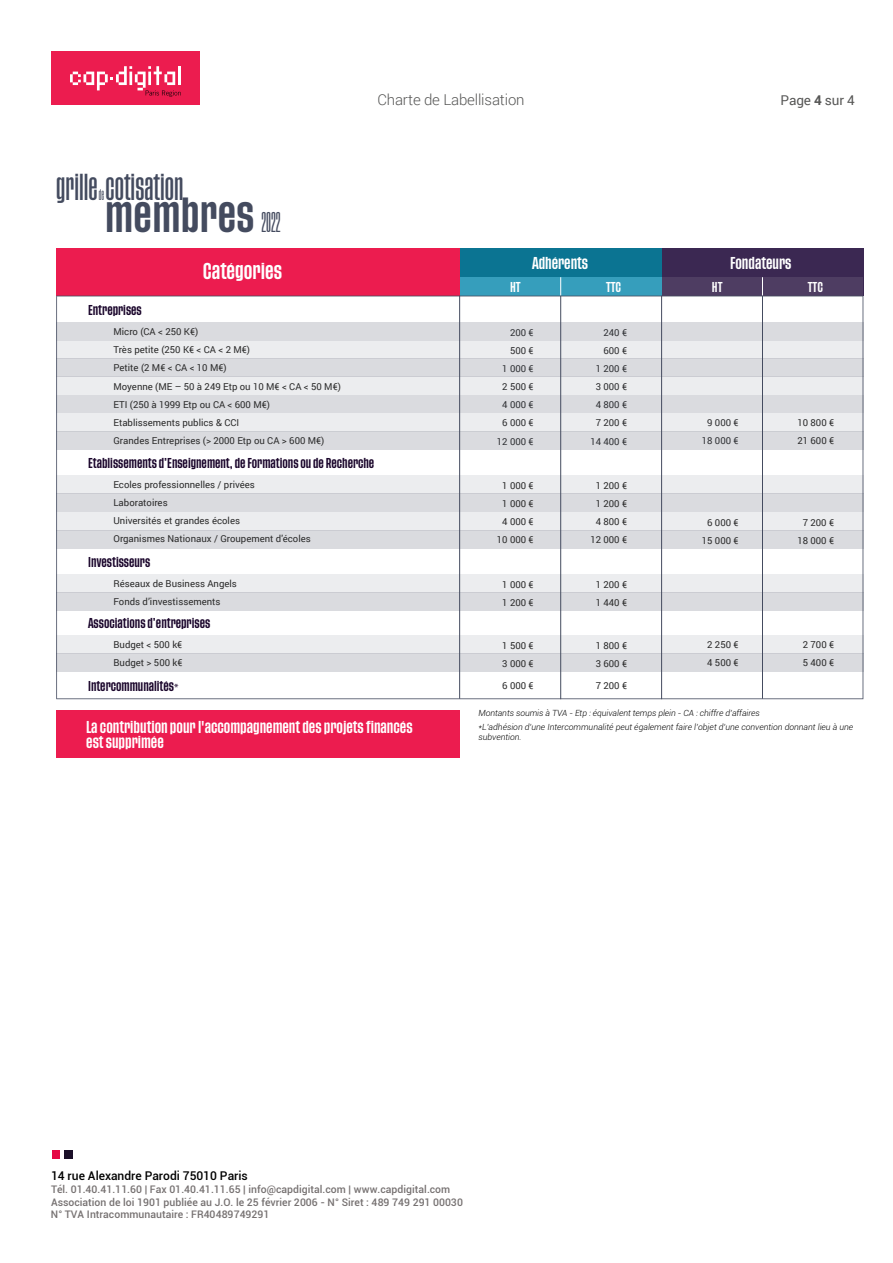
<style>
.page{position:relative;width:893px;height:1263px;background:#fff}
.page>*{position:absolute;margin:0;border:0;box-sizing:border-box;transform-origin:0 0}
.t1{font:500 36.3px "Tusker Grotesk 5500";letter-spacing:.01em;color:#444b5f}
.t2{font:500 27.6px "Tusker Grotesk 3500";color:#444b5f}
.t3{font:500 16.95px "Tusker Grotesk 5500";color:#fff}
.t4{font:300 15px "Roboto";letter-spacing:-.01em;color:#575756}
.t5{font:13.5px "Roboto";letter-spacing:-.01em;color:#575756}
.t6{font:500 12.75px/15.3px "Tusker Grotesk 5500";color:#fff}
.t7{font:500 12px "Roboto";color:#000}
.t8{font:500 11.25px "Tusker Grotesk 2500";color:#444b5f}
.t9{font:500 10.65px "Tusker Grotesk 5500";color:#1a052b}
.t10{font:500 10.65px "Tusker Grotesk 5500";color:#fff}
.t11{font:500 10.5px/12.6px "Roboto";color:#767171}
.t12{font:9.6px/18px "Roboto";color:#2b2b2b}
.t13{font:italic 300 8.55px/14.4px "Roboto";color:#000}
.s1{font-family:"Tusker Grotesk 2500";font-size:21px}
.s2{font-weight:700}
.s3{font-family:"Myriad Pro";font-weight:400}
</style>
<div class="page">
<div style="left:52px;top:1150px;width:8px;height:9px;background:#e50845"></div>
<div style="left:64px;top:1150px;width:9px;height:9px;background:#1b1029"></div>
<div style="left:51px;top:51px;width:149px;height:53px;background:#ec1c4f"></div>
<svg style="left:70px;top:66px;width:111px;height:31px"></svg>
<div style="left:56px;top:248px;width:404px;height:48px;background:#ec1c4f"></div>
<div style="left:56px;top:710px;width:404px;height:48px;background:#ec1c4f"></div>
<div style="left:460px;top:248px;width:202px;height:48px;background:#0b7492"></div>
<div style="left:662px;top:248px;width:201px;height:48px;background:#3b2852"></div>
<div style="left:561px;top:277px;width:101px;height:19px;background:#369ebc"></div>
<div style="left:460px;top:277px;width:101px;height:19px;background:#369ebc"></div>
<div style="left:762px;top:277px;width:101px;height:19px;background:#4e3d62"></div>
<div style="left:662px;top:277px;width:100px;height:19px;background:#4e3d62"></div>
<svg style="left:560px;top:277px;width:1px;height:19px"></svg>
<svg style="left:762px;top:277px;width:1px;height:19px"></svg>
<svg style="left:56px;top:296px;width:807px;height:403px"></svg>
<div style="left:56px;top:592px;width:807px;height:19px;background:#dadbdf"></div>
<div style="left:56px;top:574px;width:807px;height:18px;background:#ecedef"></div>
<div style="left:56px;top:653px;width:807px;height:19px;background:#dadbdf"></div>
<div style="left:56px;top:635px;width:807px;height:18px;background:#ecedef"></div>
<h2 class="t2" style="left:56px;top:171px;width:129px">grille cotisation</h2>
<p class="t8" style="left:99px;top:189px;width:7px">de</p>
<h1 class="t1" style="left:105px;top:194px;width:177px">membres <span class="s1">2022</span></h1>
<h3 class="t4" style="left:377px;top:89px;width:149px">Charte de Labellisation</h3>
<h3 class="t5" style="left:781px;top:91px;width:76px">Page <span class="s2">4</span> sur 4</h3>
<p class="t9" style="left:88px;top:303px;width:55px">Entreprises</p>
<h3 class="t3" style="left:203px;top:261px;width:81px">Catégories</h3>
<h3 class="t6" style="left:532px;top:256px;width:58px">Adhérents</h3>
<h3 class="t6" style="left:730px;top:256px;width:63px">Fondateurs</h3>
<p class="t10" style="left:510px;top:280px;width:12px">HT</p>
<p class="t10" style="left:606px;top:280px;width:17px">TTC</p>
<p class="t10" style="left:712px;top:280px;width:12px">HT</p>
<p class="t10" style="left:808px;top:280px;width:17px">TTC</p>
<p class="t12" style="left:113px;top:323px;width:229px">Micro (CA &lt; 250 K€)<br>Très petite (250 K€ &lt; CA &lt; 2 M€)<br>Petite (2 M€ &lt; CA &lt; 10 M€)<br>Moyenne (ME – 50 à 249 Etp ou 10 M€ &lt; CA &lt; 50 M€)<br>ETI (250 à 1999 Etp ou CA &lt; 600 M€)<br>Etablissements publics &amp; CCI<br>Grandes Entreprises (&gt; 2000 Etp ou CA &gt; 600 M€)</p>
<p class="t9" style="left:88px;top:456px;width:288px">Etablissements d’Enseignement, de Formations ou de Recherche</p>
<p class="t12" style="left:113px;top:475px;width:199px">Ecoles professionnelles / privées<br>Laboratoires<br>Universités et grandes écoles<br>Organismes Nationaux / Groupement d'écoles</p>
<p class="t9" style="left:88px;top:555px;width:64px">Investisseurs</p>
<p class="t12" style="left:113px;top:574px;width:125px">Réseaux de Business Angels<br>Fonds d’investissements</p>
<p class="t9" style="left:88px;top:616px;width:124px">Associations d’entreprises</p>
<p class="t12" style="left:113px;top:635px;width:71px">Budget &lt; 500 k€<br>Budget &gt; 500 k€</p>
<p class="t9" style="left:88px;top:679px;width:92px">Intercommunalités<span class="s3">*</span></p>
<h3 class="t6" style="left:86px;top:720px;width:328px">La contribution pour l'accompagnement des projets financés est supprimée</h3>
<p class="t12" style="left:497px;top:323px;width:38px;text-align:right">200 €<br>500 €<br>1 000 €<br>2 500 €<br>4 000 €<br>6 000 €<br>12 000 €</p>
<p class="t12" style="left:590px;top:323px;width:38px;text-align:right">240 €<br>600 €<br>1 200 €<br>3 000 €<br>4 800 €<br>7 200 €<br>14 400 €</p>
<p class="t12" style="left:497px;top:476px;width:38px;text-align:center">1 000 €<br>1 000 €<br>4 000 €<br>10 000 €</p>
<p class="t12" style="left:590px;top:476px;width:38px;text-align:center">1 200 €<br>1 200 €<br>4 800 €<br>12 000 €</p>
<p class="t12" style="left:502px;top:575px;width:33px">1 000 €<br>1 200 €</p>
<p class="t12" style="left:596px;top:575px;width:33px">1 200 €<br>1 440 €</p>
<p class="t12" style="left:502px;top:636px;width:33px">1 500 €<br>3 000 €</p>
<p class="t12" style="left:502px;top:676px;width:33px">6 000 €</p>
<p class="t12" style="left:596px;top:636px;width:33px">1 800 €<br>3 600 €</p>
<p class="t12" style="left:596px;top:676px;width:33px">7 200 €</p>
<p class="t12" style="left:702px;top:413px;width:38px;text-align:center">9 000 €<br>18 000 €</p>
<p class="t12" style="left:797px;top:413px;width:38px">10 800 €<br>21 600 €</p>
<p class="t12" style="left:702px;top:513px;width:38px;text-align:center">6 000 €<br>15 000 €</p>
<p class="t12" style="left:797px;top:513px;width:38px;text-align:center">7 200 €<br>18 000 €</p>
<p class="t12" style="left:707px;top:635px;width:33px">2 250 €<br>4 500 €</p>
<p class="t12" style="left:803px;top:635px;width:33px">2 700 €<br>5 400 €</p>
<p class="t13" style="left:478px;top:705px;width:376px">Montants soumis à TVA - Etp : équivalent temps plein - CA : chiffre d’affaires<br>*L’adhésion d’une Intercommunalité peut également faire l’objet d’une convention donnant lieu à une</p>
<p class="t13" style="left:478px;top:730px;width:45px">subvention.</p>
<p class="t7" style="left:51px;top:1168px;width:198px">14 rue Alexandre Parodi 75010 Paris</p>
<p class="t11" style="left:51px;top:1182px;width:414px">Tél. 01.40.41.11.60 | Fax 01.40.41.11.65 | info@capdigital.com | www.capdigital.com<br>Association de loi 1901 publiée au J.O. le 25 février 2006 - N° Siret : 489 749 291 00030<br>N° TVA Intracommunautaire : FR40489749291</p>
</div>
